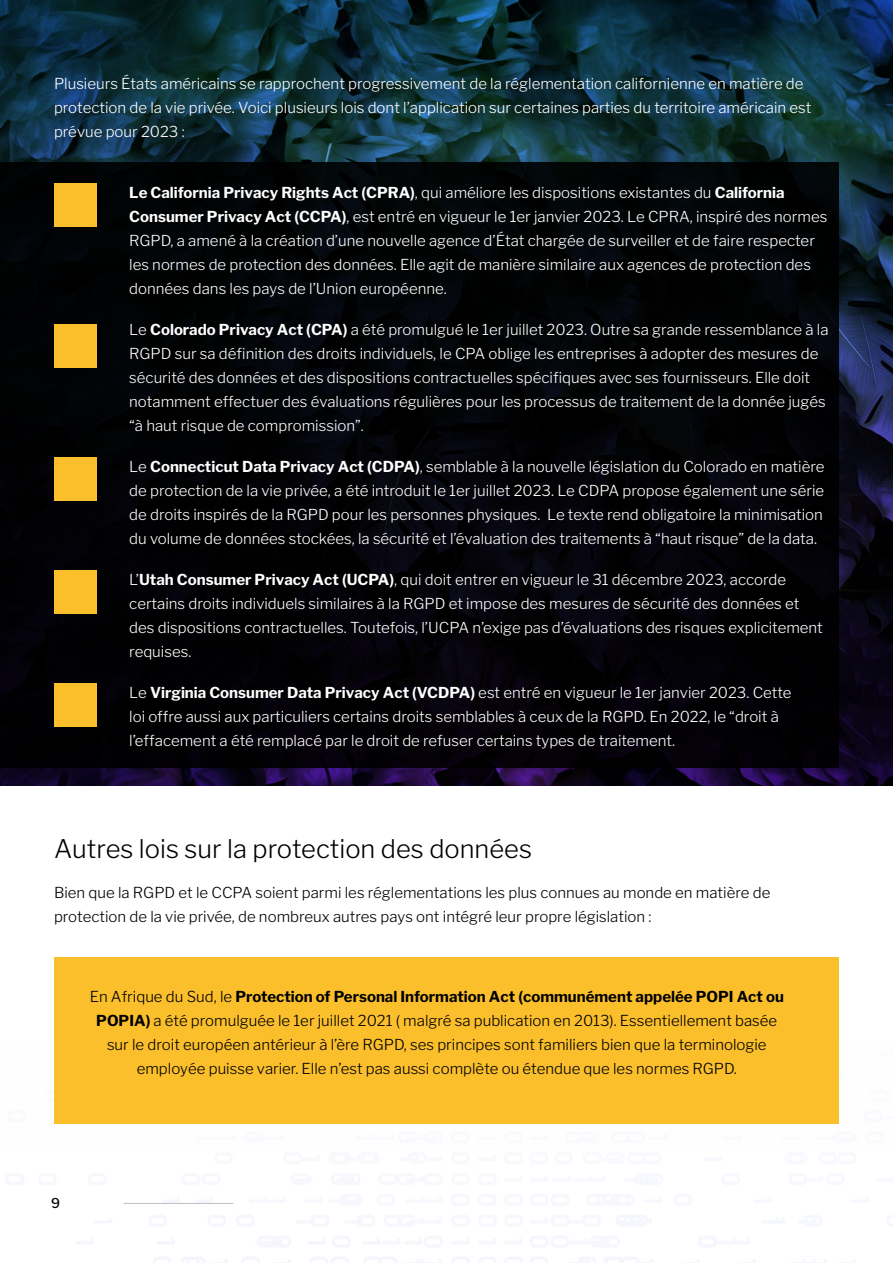
<style>
.page{position:relative;width:893px;height:1263px;background:#fff}
.page>*{position:absolute;margin:0;border:0;box-sizing:border-box;transform-origin:0 0}
.t1{font:300 25.5px "Libre Franklin";color:#000}
.t2{font:300 15px/24px "Libre Franklin";color:#fff}
.t3{font:300 15px/24px "Libre Franklin";color:#000}
.t4{font:500 13.5px "Libre Franklin";color:#000}
.s1{font-weight:700}
</style>
<div class="page">
<img style="left:54px;top:1123px;width:801px;height:140px">
<div style="left:54px;top:957px;width:785px;height:166px;background:#fabf2b"></div>
<img style="left:0;top:0;width:893px;height:785px">
<div style="left:0;top:162px;width:839px;height:605px;background:#000"></div>
<div style="left:54px;top:324px;width:43px;height:44px;background:#fabf2b"></div>
<div style="left:54px;top:457px;width:43px;height:44px;background:#fabf2b"></div>
<div style="left:54px;top:570px;width:43px;height:44px;background:#fabf2b"></div>
<div style="left:54px;top:683px;width:43px;height:44px;background:#fabf2b"></div>
<div style="left:54px;top:184px;width:43px;height:43px;background:#fabf2b"></div>
<hr style="left:124px;top:1203px;width:109px;height:1px;background:#c4c6c8">
<p class="t2" style="left:54px;top:71px;width:759px">Plusieurs États américains se rapprochent progressivement de la réglementation californienne en matière de protection de la vie privée. Voici plusieurs lois dont l’application sur certaines parties du territoire américain est prévue pour 2023 :</p>
<p class="t2" style="left:129px;top:181px;width:700px"><span class="s1">Le California Privacy Rights Act (CPRA)</span>, qui améliore les dispositions existantes du <span class="s1">California Consumer Privacy Act (CCPA)</span>, est entré en vigueur le 1er janvier 2023. Le CPRA, inspiré des normes RGPD, a amené à la création d’une nouvelle agence d’État chargée de surveiller et de faire respecter les normes de protection des données. Elle agit de manière similaire aux agences de protection des données dans les pays de l’Union européenne.</p>
<p class="t2" style="left:129px;top:318px;width:701px">Le <span class="s1">Colorado Privacy Act (CPA)</span> a été promulgué le 1er juillet 2023. Outre sa grande ressemblance à la RGPD sur sa définition des droits individuels, le CPA oblige les entreprises à adopter des mesures de sécurité des données et des dispositions contractuelles spécifiques avec ses fournisseurs. Elle doit notamment effectuer des évaluations régulières pour les processus de traitement de la donnée jugés “à haut risque de compromission”.</p>
<p class="t2" style="left:129px;top:455px;width:697px;text-align:justify">Le <span class="s1">Connecticut Data Privacy Act (CDPA)</span>, semblable à la nouvelle législation du Colorado en matière de protection de la vie privée, a été introduit le 1er juillet 2023. Le CDPA propose également une série de droits inspirés de la RGPD pour les personnes physiques. Le texte rend obligatoire la minimisation du volume de données stockées, la sécurité et l’évaluation des traitements à “haut risque” de la data.</p>
<p class="t2" style="left:129px;top:568px;width:695px">L’<span class="s1">Utah Consumer Privacy Act (UCPA)</span>, qui doit entrer en vigueur le 31 décembre 2023, accorde certains droits individuels similaires à la RGPD et impose des mesures de sécurité des données et des dispositions contractuelles. Toutefois, l’UCPA n’exige pas d’évaluations des risques explicitement requises.</p>
<p class="t2" style="left:129px;top:681px;width:664px">Le <span class="s1">Virginia Consumer Data Privacy Act (VCDPA)</span> est entré en vigueur le 1er janvier 2023. Cette loi offre aussi aux particuliers certains droits semblables à ceux de la RGPD. En 2022, le “droit à l’effacement a été remplacé par le droit de refuser certains types de traitement.</p>
<h1 class="t1" style="left:54px;top:833px;width:479px">Autres lois sur la protection des données</h1>
<p class="t3" style="left:54px;top:880px;width:718px">Bien que la RGPD et le CCPA soient parmi les réglementations les plus connues au monde en matière de protection de la vie privée, de nombreux autres pays ont intégré leur propre législation :</p>
<p class="t3" style="left:90px;top:984px;width:696px;text-align:center">En Afrique du Sud, le <span class="s1">Protection of Personal Information Act (communément appelée POPI Act ou POPIA)</span> a été promulguée le 1er juillet 2021 ( malgré sa publication en 2013). Essentiellement basée sur le droit européen antérieur à l’ère RGPD, ses principes sont familiers bien que la terminologie employée puisse varier. Elle n’est pas aussi complète ou étendue que les normes RGPD.</p>
<p class="t4" style="left:51px;top:1195px;width:10px">9</p>
</div>
